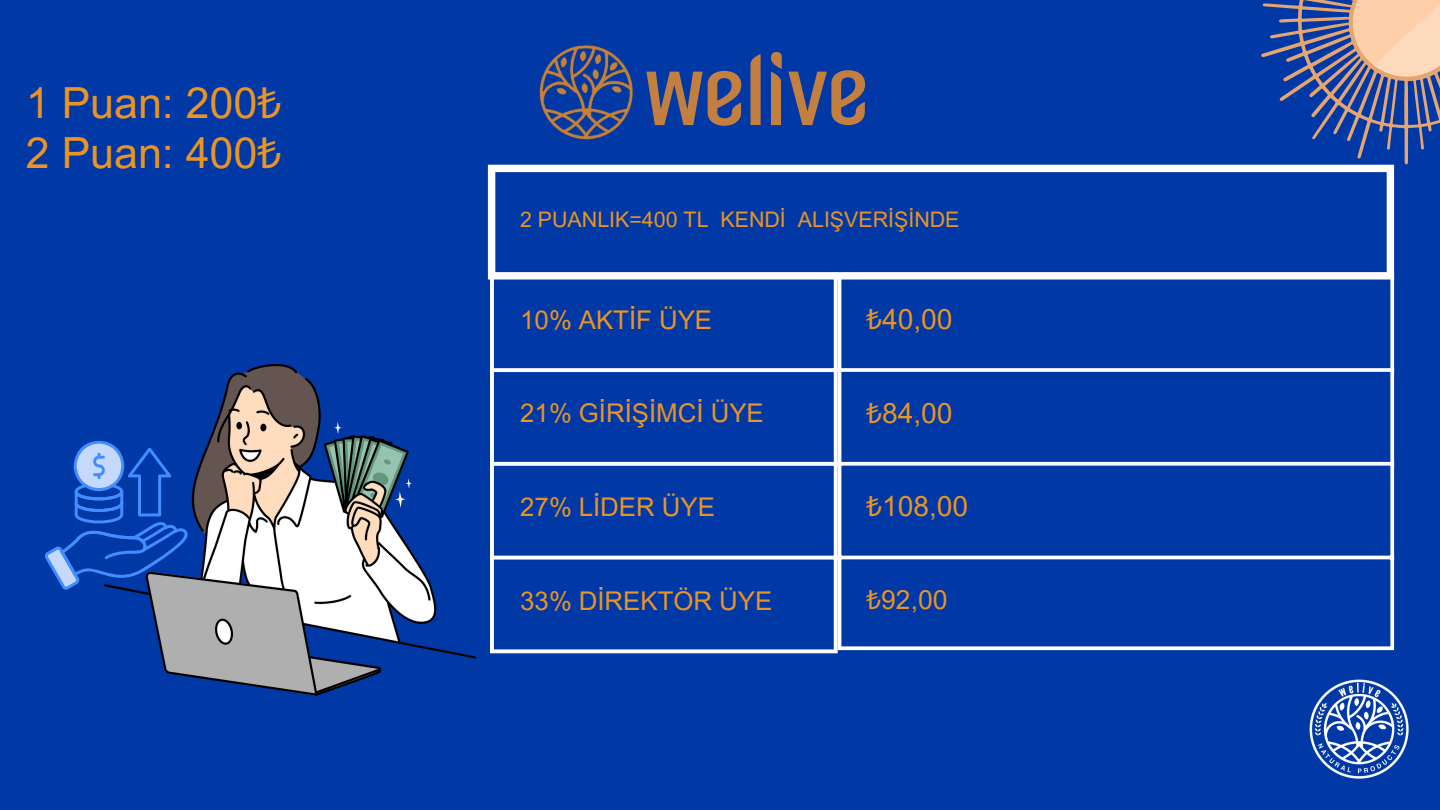
<style>
.page{position:relative;width:1440px;height:810px;background:#0039a6}
.page>*{position:absolute;margin:0;border:0;box-sizing:border-box;transform-origin:0 0}
.t1{font:42.9px "Arial MT Pro";color:#ea9423}
.t2{font:28.1px "Arial MT Pro";color:#ea9423}
.t3{font:26.4px "Arial MT Pro";color:#ea9423}
.t4{font:25.8px "Arial MT Pro";color:#ea9423}
.t5{font:21.4px "Arial MT Pro";color:#ea9423}
.s1{font-family:"Noto Sans"}
</style>
<div class="page">
<svg style="left:1261px;top:0;width:179px;height:164px"></svg>
<hr style="left:838px;top:278px;width:3px;height:368px;background:#fff">
<svg style="left:1390px;top:280px;width:4px;height:366px"></svg>
<svg style="left:841px;top:368px;width:553px;height:4px;background:#edf1f8"></svg>
<svg style="left:841px;top:462px;width:553px;height:4px;background:#e7ecf6"></svg>
<hr style="left:838px;top:556px;width:556px;height:3px;background:#fff">
<svg style="left:838px;top:646px;width:556px;height:4px;background:#e5ebf6"></svg>
<div style="left:488px;top:172px;width:7px;height:100px;background:#fff"></div>
<div style="left:1387px;top:172px;width:7px;height:100px;background:#fff"></div>
<div style="left:488px;top:165px;width:906px;height:7px;background:#fff"></div>
<div style="left:488px;top:272px;width:906px;height:8px;background:#fff"></div>
<svg style="left:490px;top:280px;width:4px;height:369px"></svg>
<svg style="left:834px;top:279px;width:4px;height:370px"></svg>
<svg style="left:490px;top:368px;width:348px;height:4px"></svg>
<svg style="left:490px;top:462px;width:348px;height:4px"></svg>
<svg style="left:490px;top:556px;width:348px;height:4px"></svg>
<svg style="left:490px;top:649px;width:348px;height:4px"></svg>
<img style="left:124px;top:365px;width:352px;height:331px">
<svg style="left:44px;top:432px;width:146px;height:158px"></svg>
<svg style="left:646px;top:71px;width:95px;height:55px"></svg>
<svg style="left:751px;top:54px;width:10px;height:71px"></svg>
<svg style="left:771px;top:52px;width:11px;height:73px"></svg>
<svg style="left:788px;top:70px;width:77px;height:55px"></svg>
<img style="left:539px;top:45px;width:94px;height:95px">
<img style="left:1309px;top:679px;width:100px;height:100px">
<p class="t1" style="left:26px;top:87px;width:257px">1 Puan: 200<span class="s1">₺</span></p>
<p class="t1" style="left:26px;top:136px;width:257px">2 Puan: 400<span class="s1">₺</span></p>
<p class="t5" style="left:520px;top:211px;width:441px">2 PUANLIK=400 TL KENDİ ALIŞVERİŞİNDE</p>
<p class="t4" style="left:520px;top:310px;width:194px">10% AKTİF ÜYE</p>
<h1 class="t2" style="left:866px;top:308px;width:88px"><span class="s1">₺</span>40,00</h1>
<p class="t4" style="left:520px;top:404px;width:245px">21% GİRİŞİMCİ ÜYE</p>
<h1 class="t2" style="left:866px;top:402px;width:88px"><span class="s1">₺</span>84,00</h1>
<p class="t4" style="left:520px;top:497px;width:197px">27% LİDER ÜYE</p>
<p class="t2" style="left:866px;top:496px;width:103px"><span class="s1">₺</span>108,00</p>
<p class="t4" style="left:520px;top:591px;width:254px">33% DİREKTÖR ÜYE</p>
<p class="t3" style="left:866px;top:590px;width:83px"><span class="s1">₺</span>92,00</p>
</div>
